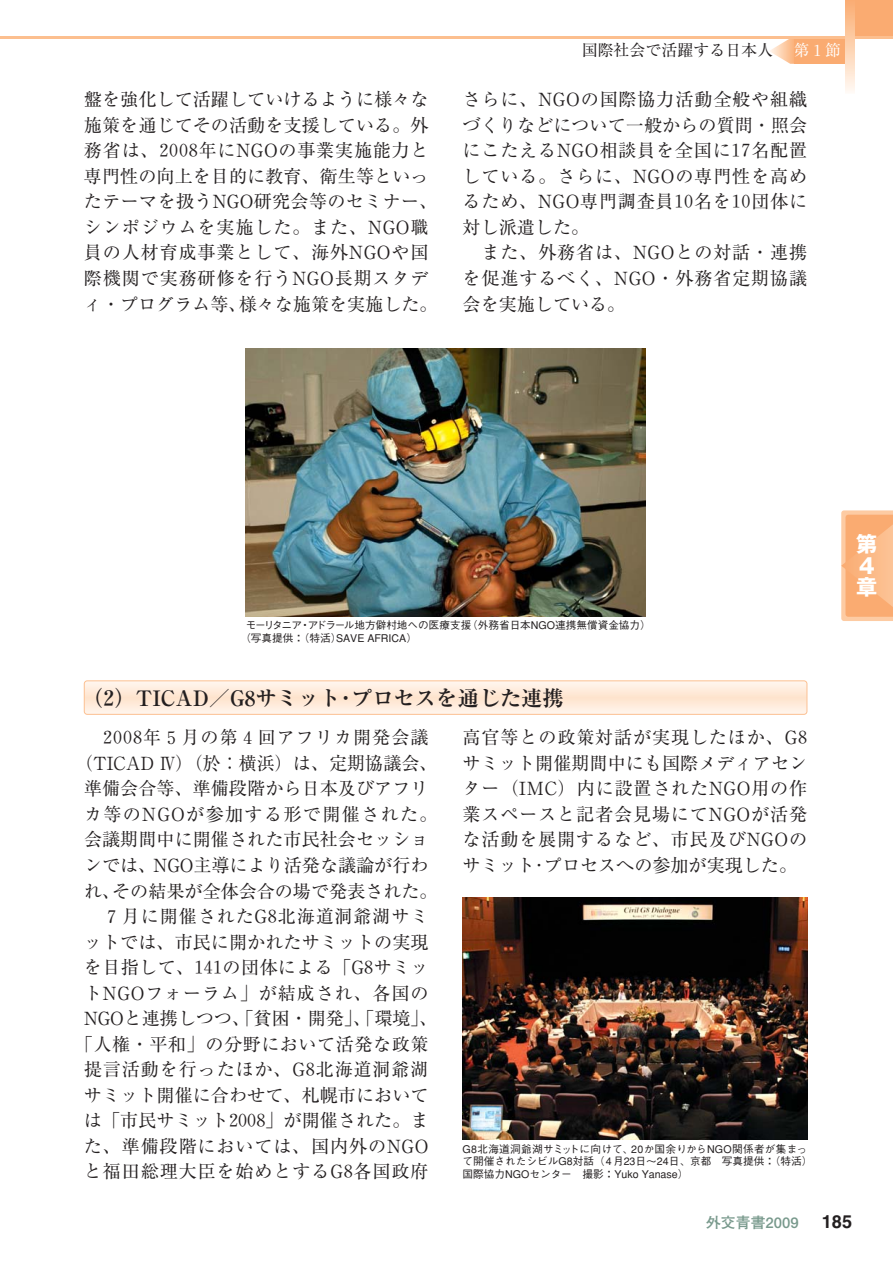
<style>
.page{position:relative;width:893px;height:1262px;background:#fff}
.page>*{position:absolute;margin:0;border:0;box-sizing:border-box;transform-origin:0 0}
.t1{font:700 21.3px "Ryumin";color:#231f20}
.t2{font:700 21.3px/21.3px "Gothic MB101";color:#fff;text-align:justify}
.t3{font:18.15px/25.5px "Ryumin";letter-spacing:.03em;color:#231f20;text-align:justify}
.t4{font:18.15px "Ryumin";letter-spacing:.005em;color:#231f20}
.t5{font:18.15px "Ryumin";color:#231f20}
.t6{font:18.15px "Ryumin";letter-spacing:.05em;color:#231f20}
.t7{font:18.15px "Ryumin";letter-spacing:.055em;color:#231f20}
.t8{font:18.15px "Ryumin";letter-spacing:.075em;color:#231f20}
.t9{font:18.15px "Midashi Go MB31";color:#231f20}
.t10{font:15.9px "Ryumin";color:#231f20}
.t11{font:15.9px "Ryumin";color:#fff}
.t12{font:700 14.85px "Futo Go B101";color:#78998c}
.t13{font:500 10.65px/12.8px "Gothic BBB";color:#231f20}
.s1{font-family:"Ryumin Num"}
.s2{font-weight:500}
</style>
<div class="page">
<svg style="left:769px;top:38px;width:25px;height:26px"></svg>
<div style="left:794px;top:38px;width:51px;height:26px;background:#faab71"></div>
<div style="left:845px;top:0;width:47px;height:38px;background:#faab71"></div>
<hr style="left:0;top:36px;width:892px;height:2px;background:#fcbf8f">
<svg style="left:845px;top:7px;width:9px;height:84px"></svg>
<svg style="left:841px;top:510px;width:51px;height:111px;background:#fab682"></svg>
<svg style="left:84px;top:681px;width:722px;height:33px;background:#feebdc"></svg>
<div style="left:84px;top:680px;width:723px;height:34px;border:1px solid #fcbf8f;border-radius:3px"></div>
<img style="left:246px;top:349px;width:399px;height:268px">
<img style="left:462px;top:897px;width:345px;height:243px">
<p class="t10" style="left:581px;top:45px;width:193px">国際社会で活躍する日本人</p>
<p class="t11" style="left:793px;top:45px;width:49px">第１節</p>
<p class="t3" style="left:84px;top:89px;width:355px;text-align:left">盤を強化して活躍していけるように様々な施策を通じてその活動を支援している。外務省は、<span class="s1">2008</span>年にNGOの事業実施能力と専門性の向上を目的に教育、衛生等といったテーマを扱うNGO研究会等のセミナー、シンポジウムを実施した。また、NGO職員の人材育成事業として、海外NGOや国際機関で実務研修を行うNGO長期スタディ・プログラム等、様々な施策を実施した。</p>
<p class="t3" style="left:462px;top:89px;width:346px">さらに、NGOの国際協力活動全般や組織づくりなどについて一般からの質問・照会にこたえるNGO相談員を全国に<span class="s1">17</span>名配置している。さらに、NGOの専門性を高めるため、NGO専門調査員<span class="s1">10</span>名を<span class="s1">10</span>団体に対し派遣した。</p>
<p class="t3" style="left:462px;top:242px;width:346px;text-indent:19px">また、外務省は、NGOとの対話・連携を促進するべく、NGO・外務省定期協議会を実施している。</p>
<p class="t13" style="left:240px;top:620px;width:412px;text-indent:5px">モーリタニア・アドラール地方僻村地への医療支援（外務省日本NGO連携無償資金協力）（写真提供：（特活）SAVE AFRICA）</p>
<p class="t1" style="left:82px;top:690px;width:483px">（２）TICAD／G8サミット･プロセスを通じた連携</p>
<p class="t7" style="left:103px;top:731px;width:327px"><span class="s1">2008</span>年５月の第４回アフリカ開発会議</p>
<p class="t5" style="left:75px;top:756px;width:364px">（TICAD <span class="s2">IV</span>）（於：横浜）は、定期協議会、</p>
<p class="t4" style="left:84px;top:782px;width:346px">準備会合等、準備段階から日本及びアフリ</p>
<p class="t8" style="left:84px;top:808px;width:355px">カ等のNGOが参加する形で開催された。</p>
<p class="t4" style="left:84px;top:833px;width:346px">会議期間中に開催された市民社会セッショ</p>
<p class="t5" style="left:84px;top:859px;width:346px">ンでは、NGO主導により活発な議論が行わ</p>
<p class="t5" style="left:84px;top:884px;width:355px">れ、その結果が全体会合の場で発表された。</p>
<p class="t6" style="left:103px;top:910px;width:327px">７月に開催されたG<span class="s1">8</span>北海道洞爺湖サミ</p>
<p class="t4" style="left:84px;top:935px;width:346px">ットでは、市民に開かれたサミットの実現</p>
<p class="t3" style="left:84px;top:957px;width:346px">を目指して、<span class="s1">141</span>の団体による「G<span class="s1">8</span>サミッ</p>
<p class="t3" style="left:84px;top:982px;width:346px">トNGOフォーラム」が結成され、各国の</p>
<p class="t5" style="left:84px;top:1012px;width:355px">NGOと連携しつつ、「貧困・開発」、「環境」、</p>
<p class="t3" style="left:75px;top:1033px;width:355px">「人権・平和」の分野において活発な政策</p>
<p class="t6" style="left:84px;top:1063px;width:346px">提言活動を行ったほか、G<span class="s1">8</span>北海道洞爺湖</p>
<p class="t4" style="left:84px;top:1088px;width:346px">サミット開催に合わせて、札幌市において</p>
<p class="t4" style="left:84px;top:1114px;width:346px">は「市民サミット<span class="s1">2008</span>」が開催された。ま</p>
<p class="t3" style="left:84px;top:1135px;width:346px">た、準備段階においては、国内外のNGO</p>
<p class="t6" style="left:84px;top:1165px;width:346px">と福田総理大臣を始めとするG<span class="s1">8</span>各国政府</p>
<p class="t3" style="left:462px;top:727px;width:346px">高官等との政策対話が実現したほか、G<span class="s1">8</span>サミット開催期間中にも国際メディアセンター（IMC）内に設置されたNGO用の作業スペースと記者会見場にてNGOが活発な活動を展開するなど、市民及びNGOのサミット･プロセスへの参加が実現した。</p>
<p class="t13" style="left:462px;top:1143px;width:351px">G8北海道洞爺湖サミットに向けて、20か国余りからNGO関係者が集まって開催されたシビルG8対話（4月23日～24日、京都　写真提供：（特活）国際協力NGOセンター　撮影：Yuko Yanase）</p>
<p class="t2" style="left:856px;top:536px;width:23px">第4章</p>
<p class="t12" style="left:706px;top:1217px;width:94px">外交青書2009</p>
<p class="t9" style="left:821px;top:1214px;width:32px">185</p>
</div>
